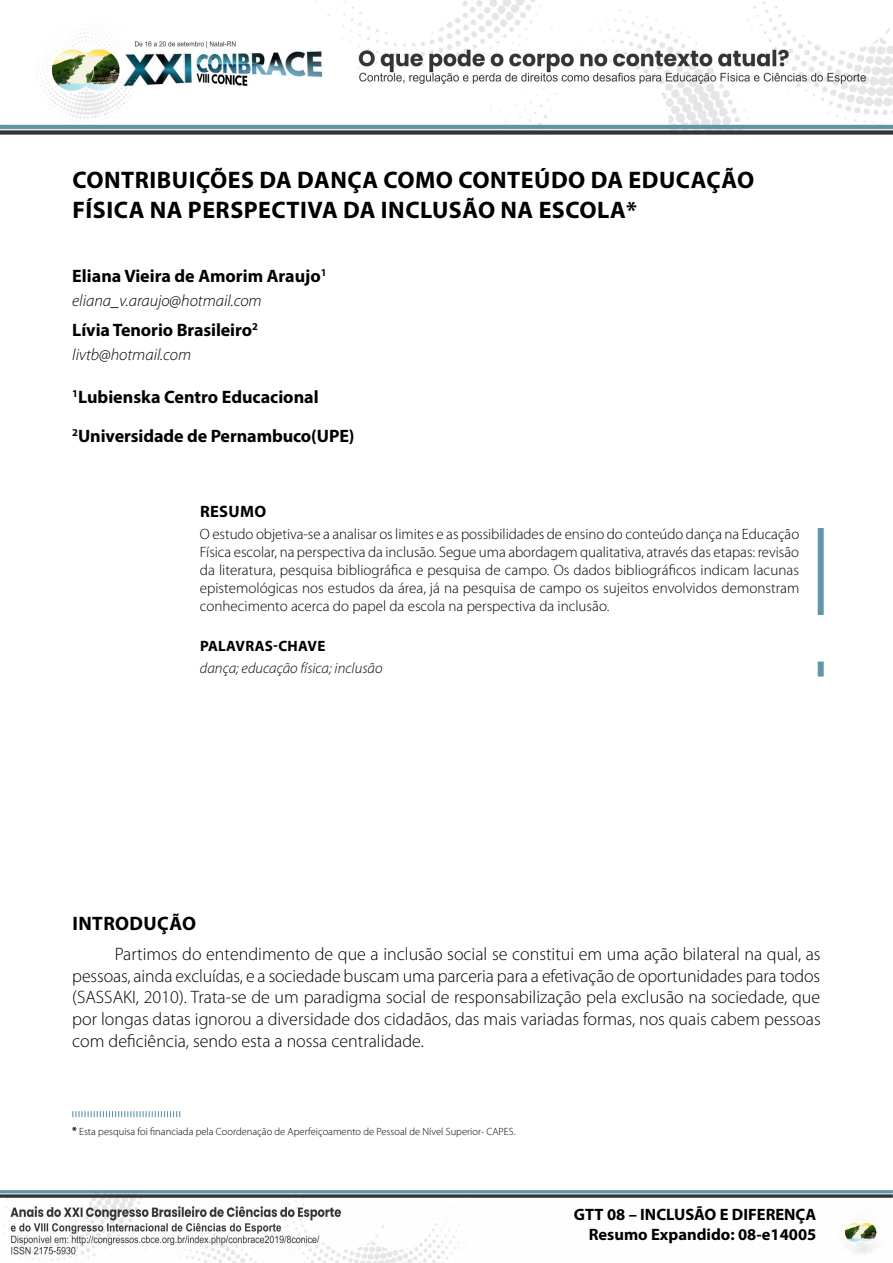
<style>
.page{position:relative;width:893px;height:1263px;background:#fff}
.page>*{position:absolute;margin:0;border:0;box-sizing:border-box;transform-origin:0 0}
.TITULO{font:700 24px/30px "Myriad Pro";letter-spacing:.02em;color:#000}
.SUBTITULOS{font:700 19.5px "Myriad Pro";letter-spacing:.02em;color:#000}
.MIOLO{font:300 18px/21.6px "Myriad Pro";color:#000;text-align:justify}
.AFILIAÇÃO{font:700 18px "Myriad Pro";letter-spacing:-.005em;color:#000}
.AUTORES{font:700 18px "Myriad Pro";letter-spacing:-.005em;color:#000}
.ABSTRACT_1{font:700 16.5px/19.8px "Myriad Pro";color:#000;text-align:right}
.E-MAIL{font:italic 300 16.5px "Myriad Pro";color:#000}
.ABSTRACT_2{font:300 15px/18px "Myriad Pro";color:#000;text-align:justify}
.KEYWORDS_2{font:italic 300 15px "Myriad Pro";color:#000}
.KEYWORDS_1{font:700 15px "Myriad Pro";letter-spacing:.02em;color:#000}
.LEG__RODAPE{font:300 10.5px "Myriad Pro";color:#000}
.s1{font-weight:700}
</style>
<div class="page">
<img style="left:0;top:0;width:893px;height:134px">
<img style="left:0;top:1190px;width:893px;height:73px">
<div style="left:818px;top:528px;width:6px;height:87px;background:#6196a8"></div>
<div style="left:818px;top:661px;width:6px;height:15px;background:#6196a8"></div>
<svg style="left:72px;top:1111px;width:108px;height:6px"></svg>
<p class="TITULO" style="left:73px;top:164px;width:683px">CONTRIBUIÇÕES DA DANÇA COMO CONTEÚDO DA EDUCAÇÃO<br>FÍSICA NA PERSPECTIVA DA INCLUSÃO NA ESCOLA*<sup>1</sup></p>
<p class="AUTORES" style="left:72px;top:264px;width:256px">Eliana Vieira de Amorim Araujo<sup>1</sup></p>
<p class="E-MAIL" style="left:72px;top:291px;width:191px">eliana_v.araujo@hotmail.com</p>
<p class="AUTORES" style="left:72px;top:319px;width:187px">Lívia Tenorio Brasileiro<sup>2</sup></p>
<p class="E-MAIL" style="left:72px;top:345px;width:120px">livtb@hotmail.com</p>
<p class="AFILIAÇÃO" style="left:72px;top:385px;width:248px"><sup>1</sup>Lubienska Centro Educacional</p>
<p class="AFILIAÇÃO" style="left:72px;top:424px;width:284px"><sup>2</sup>Universidade de Pernambuco(UPE)</p>
<p class="ABSTRACT_1" style="left:200px;top:501px;width:68px">RESUMO</p>
<p class="ABSTRACT_2" style="left:200px;top:525px;width:601px">O estudo objetiva-se a analisar os limites e as possibilidades de ensino do conteúdo dança na Educação Física escolar, na perspectiva da inclusão. Segue uma abordagem qualitativa, através das etapas: revisão da literatura, pesquisa bibliográfica e pesquisa de campo. Os dados bibliográficos indicam lacunas epistemológicas nos estudos da área, já na pesquisa de campo os sujeitos envolvidos demonstram conhecimento acerca do papel da escola na perspectiva da inclusão.</p>
<p class="KEYWORDS_1" style="left:200px;top:636px;width:127px">PALAVRAS-CHAVE</p>
<p class="KEYWORDS_2" style="left:200px;top:659px;width:184px">dança; educação física; inclusão</p>
<p class="SUBTITULOS" style="left:72px;top:911px;width:125px">INTRODUÇÃO</p>
<p class="MIOLO" style="left:72px;top:943px;width:750px;text-indent:43px">Partimos do entendimento de que a inclusão social se constitui em uma ação bilateral na qual, as pessoas, ainda excluídas, e a sociedade buscam uma parceria para a efetivação de oportunidades para todos (SASSAKI, 2010). Trata-se de um paradigma social de responsabilização pela exclusão na sociedade, que por longas datas ignorou a diversidade dos cidadãos, das mais variadas formas, nos quais cabem pessoas com deficiência, sendo esta a nossa centralidade.</p>
<p class="LEG__RODAPE" style="left:72px;top:1125px;width:445px"><span class="s1">*</span> Esta pesquisa foi financiada pela Coordenação de Aperfeiçoamento de Pessoal de Nível Superior- CAPES.</p>
<p class="ABSTRACT_1" style="left:574px;top:1204px;width:244px">GTT 08 – INCLUSÃO E DIFERENÇA<br>Resumo Expandido: 08-e14005</p>
</div>
